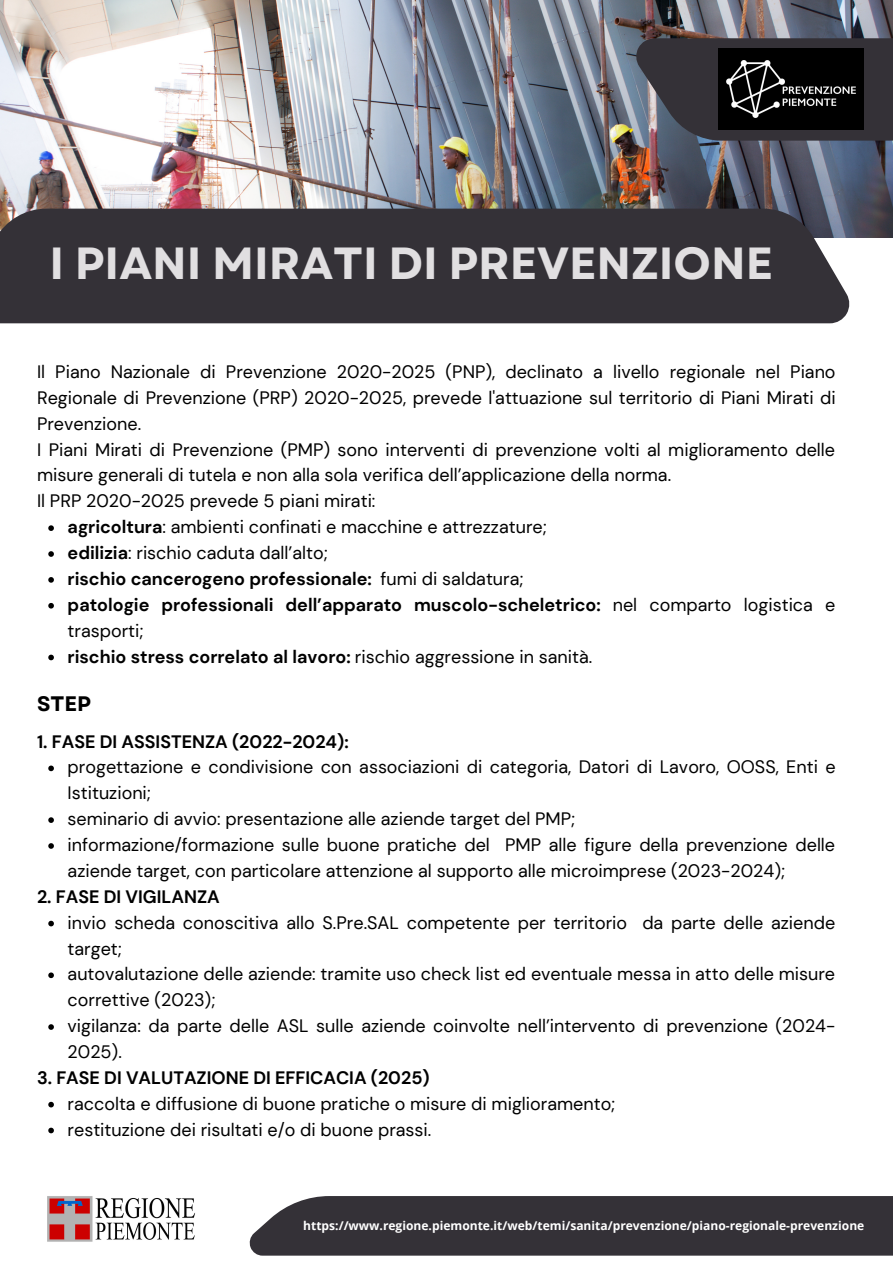
<style>
.page{position:relative;width:893px;height:1264px;background:#fff}
.page>*{position:absolute;margin:0;border:0;box-sizing:border-box;transform-origin:0 0}
.t1{font:700 45px "Garet";color:#e1dfe1}
.t2{font:700 21px "Garet";color:#000}
.t3{font:18px/25.8px "DM Sans";color:#000}
.t4{font:700 18px "DM Sans";color:#000}
.t5{font:700 12px "Open Sans";color:#fff}
.s1{font-weight:700}
</style>
<div class="page">
<svg style="left:48px;top:525px;width:6px;height:6px"></svg>
<svg style="left:48px;top:551px;width:6px;height:6px"></svg>
<svg style="left:48px;top:577px;width:6px;height:5px"></svg>
<svg style="left:48px;top:603px;width:6px;height:5px"></svg>
<svg style="left:48px;top:654px;width:6px;height:6px"></svg>
<img style="left:0;top:0;width:892px;height:237px">
<svg style="left:635px;top:38px;width:257px;height:103px;background:#3e3d45"></svg>
<div style="left:0;top:209px;width:850px;height:114px;background:#343137"></div>
<img style="left:718px;top:49px;width:145px;height:81px">
<img style="left:47px;top:1196px;width:148px;height:46px">
<svg style="left:48px;top:765px;width:6px;height:6px"></svg>
<svg style="left:48px;top:817px;width:6px;height:6px"></svg>
<svg style="left:48px;top:843px;width:6px;height:5px"></svg>
<svg style="left:48px;top:920px;width:6px;height:6px"></svg>
<svg style="left:48px;top:972px;width:6px;height:6px"></svg>
<svg style="left:48px;top:1024px;width:6px;height:5px"></svg>
<svg style="left:48px;top:1101px;width:6px;height:6px"></svg>
<svg style="left:48px;top:1127px;width:6px;height:6px"></svg>
<div style="left:249px;top:1196px;width:643px;height:59px;background:#343137"></div>
<h1 class="t1" style="left:49px;top:231px;width:725px">I PIANI MIRATI DI PREVENZIONE</h1>
<p class="t3" style="left:37px;top:359px;width:800px">Il Piano Nazionale di Prevenzione 2020-2025 (PNP), declinato a livello regionale nel Piano Regionale di Prevenzione (PRP) 2020-2025, prevede l'attuazione sul territorio di Piani Mirati di Prevenzione.<br>I Piani Mirati di Prevenzione (PMP) sono interventi di prevenzione volti al miglioramento delle misure generali di tutela e non alla sola verifica dell’applicazione della norma.<br>Il PRP 2020-2025 prevede 5 piani mirati:</p>
<p class="t3" style="left:68px;top:514px;width:769px"><span class="s1">agricoltura</span>: ambienti confinati e macchine e attrezzature;<br><span class="s1">edilizia</span>: rischio caduta dall’alto;<br><span class="s1">rischio cancerogeno professionale:</span> fumi di saldatura;<br><span class="s1">patologie professionali dell’apparato muscolo-scheletrico:</span> nel comparto logistica e trasporti;<br><span class="s1">rischio stress correlato al lavoro:</span> rischio aggressione in sanità.</p>
<p class="t2" style="left:37px;top:689px;width:56px">STEP</p>
<p class="t4" style="left:37px;top:729px;width:313px">1. FASE DI ASSISTENZA (2022-2024):</p>
<p class="t3" style="left:68px;top:754px;width:769px">progettazione e condivisione con associazioni di categoria, Datori di Lavoro, OOSS, Enti e Istituzioni;<br>seminario di avvio: presentazione alle aziende target del PMP;<br>informazione/formazione sulle buone pratiche del PMP alle figure della prevenzione delle aziende target, con particolare attenzione al supporto alle microimprese (2023-2024);</p>
<p class="t3" style="left:68px;top:909px;width:769px">invio scheda conoscitiva allo S.Pre.SAL competente per territorio da parte delle aziende target;<br>autovalutazione delle aziende: tramite uso check list ed eventuale messa in atto delle misure correttive (2023);<br>vigilanza: da parte delle ASL sulle aziende coinvolte nell’intervento di prevenzione (2024- 2025).</p>
<p class="t3" style="left:68px;top:1090px;width:549px">raccolta e diffusione di buone pratiche o misure di miglioramento; restituzione dei risultati e/o di buone prassi.</p>
<p class="t4" style="left:37px;top:884px;width:184px">2. FASE DI VIGILANZA</p>
<p class="t4" style="left:37px;top:1065px;width:394px">3. FASE DI VALUTAZIONE DI EFFICACIA (2025)</p>
<p class="t5" style="left:303px;top:1216px;width:562px">https://www.regione.piemonte.it/web/temi/sanita/prevenzione/piano-regionale-prevenzione</p>
</div>
